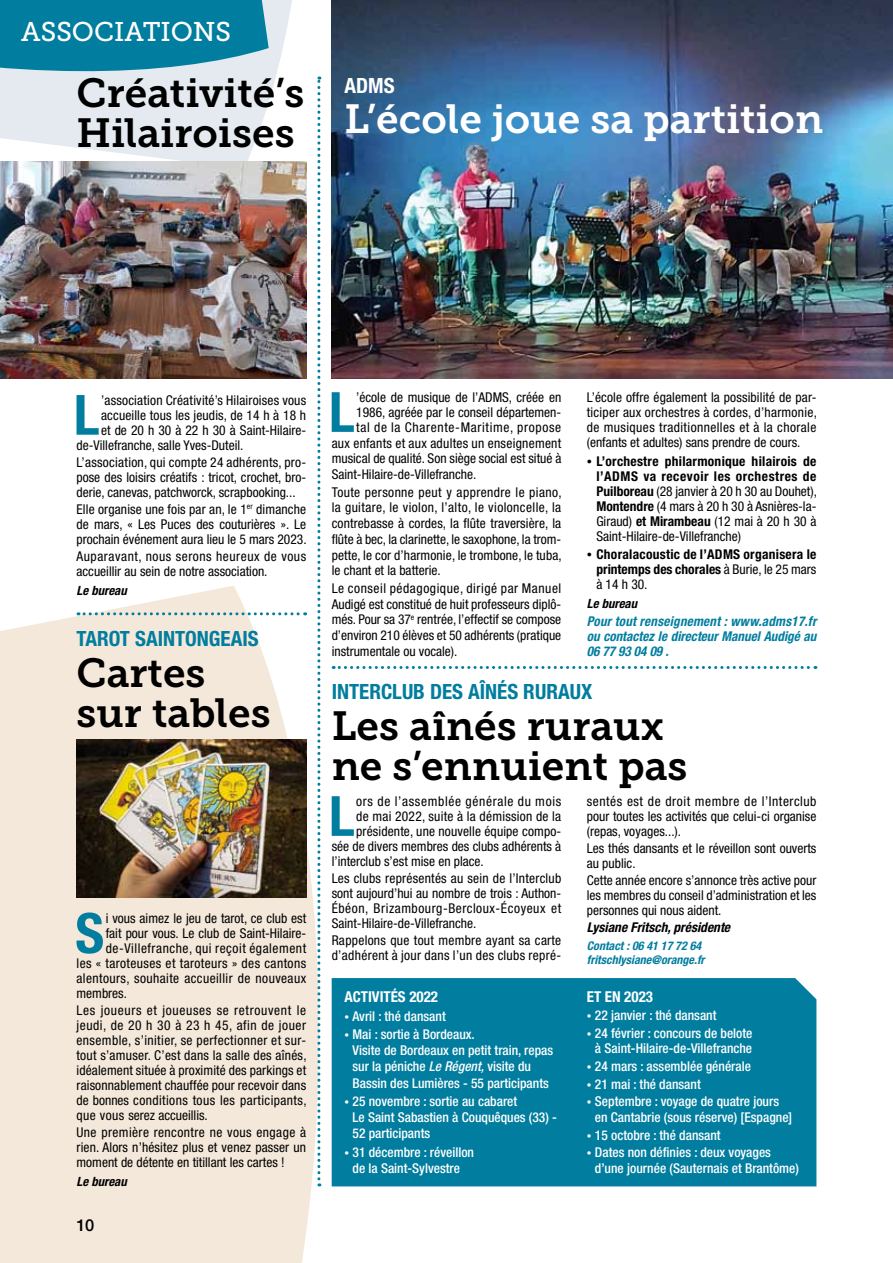
<style>
.page{position:relative;width:893px;height:1263px;background:#fff}
.page>*{position:absolute;margin:0;border:0;box-sizing:border-box;transform-origin:0 0}
.t1{font:700 condensed 55.5px "Helvetica Neue";color:#007d9f}
.t2{font:40.5px/40.5px "Museo Slab 700";color:#000}
.t3{font:40.5px "Museo Slab 700";color:#fff}
.t4{font:27px "Museo Slab 500";color:#fff}
.t5{font:700 condensed 21px "Helvetica Neue";color:#007d9f}
.t6{font:700 condensed 21px "Helvetica Neue";color:#fff}
.t7{font:500 16.5px "Helvetica Neue";color:#000}
.t8{font:700 condensed 15px "Helvetica Neue";color:#fff}
.t9{font:condensed 13.5px/15px "Helvetica Neue";color:#000;text-align:justify}
.t10{font:500 condensed 13.5px/16.2px "Helvetica Neue";color:#fff}
.t11{font:condensed 13.5px/15px "Helvetica Neue";letter-spacing:.02em;color:#000}
.t12{font:italic 700 condensed 13.5px/15px "Helvetica Neue";color:#007d9f;text-align:justify}
.t13{font:700 condensed 13.5px/15px "Helvetica Neue";letter-spacing:.02em;color:#000;text-align:justify}
.t14{font:condensed 13.5px "Helvetica Neue";letter-spacing:.03em;color:#000}
.t15{font:condensed 13.5px "Helvetica Neue";letter-spacing:.05em;color:#000}
.t16{font:condensed 13.5px "Helvetica Neue";letter-spacing:.04em;color:#000}
.t17{font:italic 700 condensed 13.5px "Helvetica Neue";color:#000}
.t18{font:italic 700 condensed 12.75px "Helvetica Neue";color:#000}
.t19{font:italic 700 condensed 12px/13.5px "Helvetica Neue";color:#007d9f}
.s1{font-family:"Times";font-stretch:normal;font-size:15px}
.s2{font-weight:700}
.s3{font-family:"Times";font-weight:400;font-stretch:normal;font-size:15px}
.s4{font-weight:400}
.s5{font-family:"Times";font-weight:400;font-stretch:normal}
.s6{font-style:italic}
</style>
<div class="page">
<img style="left:816px;top:0;width:77px;height:378px">
<div style="left:0;top:1186px;width:321px;height:77px;background:#f4e8da"></div>
<img style="left:0;top:0;width:816px;height:1186px">
<h3 class="t4" style="left:21px;top:17px;width:211px">ASSOCIATIONS</h3>
<h2 class="t2" style="left:77px;top:73px;width:229px">Créativité’s<br>Hilairoises</h2>
<h3 class="t6" style="left:344px;top:73px;width:51px">ADMS</h3>
<h2 class="t3" style="left:344px;top:96px;width:480px">L’école joue sa partition</h2>
<h1 class="t1" style="left:74px;top:381px;width:27px">L</h1>
<p class="t9" style="left:101px;top:392px;width:207px">’association Créativité’s Hilairoises vous</p>
<p class="t9" style="left:101px;top:407px;width:206px">accueille tous les jeudis, de 14 h à 18 h</p>
<p class="t9" style="left:101px;top:422px;width:207px">et de 20 h 30 à 22 h 30 à Saint-Hilaire-</p>
<p class="t9" style="left:77px;top:437px;width:168px">de-Villefranche, salle Yves-Duteil.</p>
<p class="t9" style="left:77px;top:454px;width:231px">L’association, qui compte 24 adhérents, pro&shy;pose des loisirs créatifs : tricot, crochet, bro&shy;derie, canevas, patchworck, scrapbooking...</p>
<p class="t9" style="left:77px;top:502px;width:232px">Elle organise une fois par an, le 1<sup>er</sup> dimanche de mars, « Les Puces des couturières ». Le prochain événement aura lieu le 5 mars 2023.</p>
<p class="t9" style="left:77px;top:549px;width:231px">Auparavant, nous serons heureux de vous accueillir au sein de notre association.</p>
<p class="t18" style="left:77px;top:583px;width:52px">Le bureau</p>
<h3 class="t5" style="left:77px;top:626px;width:92px">tarot sainton</h3>
<h3 class="t5" style="left:209px;top:626px;width:51px">geais</h3>
<h2 class="t2" style="left:77px;top:652px;width:196px">Cartes sur tables</h2>
<h1 class="t1" style="left:75px;top:899px;width:28px">S</h1>
<p class="t9" style="left:106px;top:910px;width:202px">i vous aimez le jeu de tarot, ce club est</p>
<p class="t9" style="left:106px;top:925px;width:202px">fait pour vous. Le club de Saint-Hilaire-</p>
<p class="t16" style="left:106px;top:940px;width:202px">de-Villefranche, qui reçoit également</p>
<p class="t14" style="left:77px;top:955px;width:231px">les « taroteuses et taroteurs » des cantons</p>
<p class="t14" style="left:77px;top:970px;width:231px">alentours, souhaite accueillir de nouveaux</p>
<p class="t9" style="left:77px;top:985px;width:52px">membres.</p>
<p class="t9" style="left:77px;top:1003px;width:232px">Les joueurs et joueuses se retrouvent le jeudi, de 20 h 30 à 23 h 45, afin de jouer ensemble, s’initier, se perfectionner et sur&shy;tout s’amuser. C’est dans la salle des aînés, idéalement située à proximité des parkings et raisonnablement chauffée pour recevoir dans de bonnes conditions tous les participants, que vous serez accueillis.</p>
<p class="t9" style="left:77px;top:1125px;width:231px">Une première rencontre ne vous engage à rien. Alors n’hésitez plus et venez passer un moment de détente en titillant les cartes !</p>
<p class="t18" style="left:77px;top:1174px;width:52px">Le bureau</p>
<p class="t7" style="left:77px;top:1215px;width:19px">10</p>
<h1 class="t1" style="left:329px;top:378px;width:27px">L</h1>
<p class="t9" style="left:356px;top:389px;width:207px">’école de musique de l’ADMS, créée en</p>
<p class="t9" style="left:356px;top:404px;width:206px">1986, agréée par le conseil départemen-</p>
<p class="t15" style="left:356px;top:419px;width:206px">tal de la Charente-Maritime, propose</p>
<p class="t11" style="left:332px;top:435px;width:231px">aux enfants et aux adultes un enseignement</p>
<p class="t9" style="left:332px;top:451px;width:231px">musical de qualité. Son siège social est situé à</p>
<p class="t9" style="left:332px;top:467px;width:146px">Saint-Hilaire-de-Villefranche.</p>
<p class="t9" style="left:332px;top:484px;width:232px;line-height:15.8px">Toute personne peut y apprendre le piano, la guitare, le violon, l’alto, le violoncelle, la contrebasse à cordes, la flûte traversière, la flûte à bec, la clarinette, le saxophone, la trom&shy;pette, le cor d’harmonie, le trombone, le tuba, le chant et la batterie.</p>
<p class="t9" style="left:332px;top:580px;width:231px;line-height:15.8px">Le conseil pédagogique, dirigé par Manuel Audigé est constitué de huit professeurs diplô&shy;més. Pour sa 37<sup>e</sup> rentrée, l’effectif se compose d’environ 210 élèves et 50 adhérents (pratique instrumentale ou vocale).</p>
<p class="t9" style="left:587px;top:389px;width:232px">L’école offre également la possibilité de par&shy;ticiper aux orchestres à cordes, d’harmonie, de musiques traditionnelles et à la chorale (enfants et adultes) sans prendre de cours.</p>
<p class="t9" style="left:596px;top:453px;width:222px;text-indent:-10px"><span class="s1">•</span> <span class="s2">L’orchestre philarmonique hilairois de l’AD MS va recevoir les orchestres de Puilboreau</span> (28 janvier à 20 h 30 au Douhet), <span class="s2">Montendre</span> (4 mars à 20 h 30 à Asnières-la-Giraud) <span class="s2">et Mirambeau</span> (12 mai à 20 h 30 à Saint-Hilaire-de-Villefranche)</p>
<p class="t13" style="left:596px;top:547px;width:221px;text-indent:-10px"><span class="s3">•</span> Choralacoustic de l’ADMS organisera le printemps des chorales <span class="s4">à Burie, le 25 mars à 14 h 30.</span></p>
<p class="t18" style="left:587px;top:596px;width:52px">Le bureau</p>
<p class="t12" style="left:587px;top:613px;width:231px">Pour tout renseignement : www.adms17.fr ou contactez le directeur Manuel Audigé au 06 77 93 04 09 .</p>
<h3 class="t5" style="left:332px;top:679px;width:262px">INTERCLUB DES AÎNÉS RURAUX</h3>
<h2 class="t2" style="left:332px;top:706px;width:357px">Les aînés ruraux ne s’ennuient pas</h2>
<h1 class="t1" style="left:329px;top:782px;width:27px">L</h1>
<p class="t15" style="left:356px;top:793px;width:207px">ors de l’assemblée générale du mois</p>
<p class="t11" style="left:356px;top:808px;width:207px">de mai 2022, suite à la démission de la</p>
<p class="t9" style="left:356px;top:823px;width:207px">présidente, une nouvelle équipe compo-</p>
<p class="t9" style="left:332px;top:838px;width:231px">sée de divers membres des clubs adhérents à</p>
<p class="t9" style="left:332px;top:853px;width:154px">l’interclub s’est mise en place.</p>
<p class="t9" style="left:332px;top:871px;width:231px">Les clubs représentés au sein de l’Interclub sont aujourd’hui au nombre de trois : Authon-Ébéon, Brizambourg-Bercloux-Écoyeux et Saint-Hilaire-de-Villefranche.</p>
<p class="t11" style="left:332px;top:933px;width:231px">Rappelons que tout membre ayant sa carte d’adhérent à jour dans l’un des clubs repré-</p>
<p class="t8" style="left:344px;top:988px;width:95px">ACTIVITÉS 2022</p>
<p class="t10" style="left:344px;top:1008px;width:103px"><span class="s5">•</span> Avril : thé dansant</p>
<p class="t10" style="left:353px;top:1026px;width:202px;text-indent:-8px"><span class="s5">•</span> Mai : sortie à Bordeaux.<br>Visite de Bordeaux en petit train, repas sur la péniche <span class="s6">Le Régent,</span> visite du Bassin des Lumières - 55 participants</p>
<p class="t10" style="left:353px;top:1093px;width:206px;text-indent:-8px"><span class="s5">•</span> 25 novembre : sortie au cabaret<br>Le Saint Sabastien à Couquêques (33) -<br>52 participants</p>
<p class="t10" style="left:344px;top:1143px;width:131px;text-align:center"><span class="s5">•</span> 31 décembre : réveillon de la Saint-Sylvestre</p>
<p class="t9" style="left:587px;top:793px;width:231px">sentés est de droit membre de l’Interclub pour toutes les activités que celui-ci organise (repas, voyages...).</p>
<p class="t9" style="left:587px;top:841px;width:231px">Les thés dansants et le réveillon sont ouverts au public.</p>
<p class="t9" style="left:587px;top:873px;width:231px">Cette année encore s’annonce très active pour les membres du conseil d’administration et les personnes qui nous aident.</p>
<p class="t17" style="left:587px;top:919px;width:145px">Lysiane Fritsch, présidente</p>
<p class="t19" style="left:587px;top:939px;width:119px">Contact : 06 41 17 72 64 fritschlysiane@orange.fr</p>
<p class="t8" style="left:587px;top:988px;width:68px">ET EN 2023</p>
<p class="t10" style="left:587px;top:1007px;width:131px"><span class="s5">•</span> 22 janvier : thé dansant</p>
<p class="t10" style="left:587px;top:1025px;width:167px;line-height:15.6px;text-align:center"><span class="s5">•</span> 24 février : concours de belote à Saint-Hilaire-de-Villefranche</p>
<p class="t10" style="left:587px;top:1058px;width:166px"><span class="s5">•</span> 24 mars : assemblée générale</p>
<p class="t10" style="left:587px;top:1076px;width:115px"><span class="s5">•</span> 21 mai : thé dansant</p>
<p class="t10" style="left:595px;top:1094px;width:199px;line-height:15.6px;text-indent:-8px"><span class="s5">•</span> Septembre : voyage de quatre jours en Cantabrie (sous réserve) [Espagne]</p>
<p class="t10" style="left:587px;top:1126px;width:135px"><span class="s5">•</span> 15 octobre : thé dansant</p>
<p class="t10" style="left:595px;top:1144px;width:206px;line-height:15.6px;text-indent:-8px"><span class="s5">•</span> Dates non définies : deux voyages d’une journée (Sauternais et Brantôme)</p>
</div>
